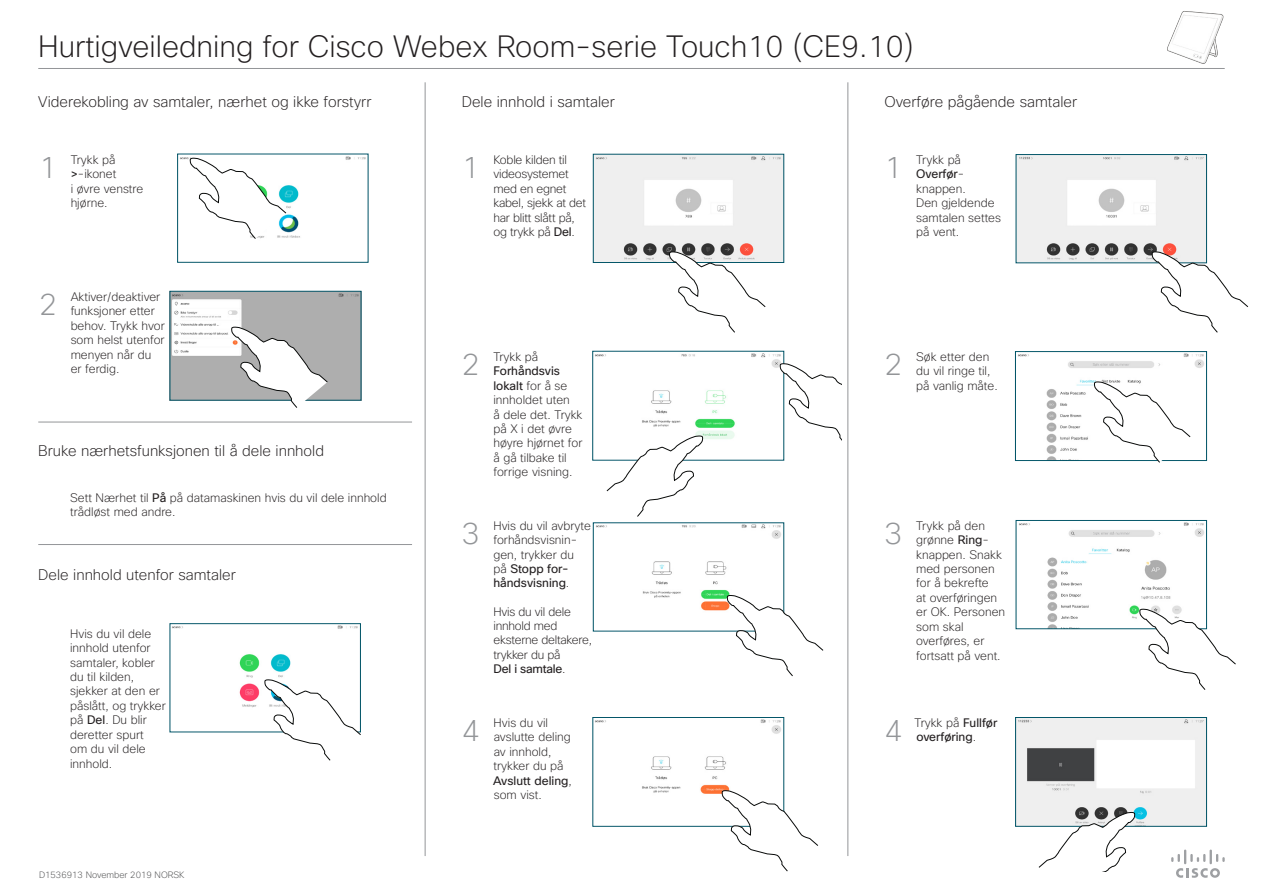
<style>
.page{position:relative;width:1263px;height:893px;background:#fff}
.page>*{position:absolute;margin:0;border:0;box-sizing:border-box;transform-origin:0 0}
.Subhead1{font:200 30px "Cisco Sans";color:#231f20}
.t1{font:200 30px "Cisco Sans";color:#939598}
.Subhead1-2{font:200 15px "Cisco Sans";color:#231f20}
.CartoonAnnotation{font:200 12px/14.4px "Cisco Sans";color:#231f20}
.CartoonAnnotation-2{font:200 12px/14.4px "Cisco Sans";letter-spacing:-.02em;color:#231f20}
.CartoonAnnotation-3{font:12px/14.4px "Cisco Sans";color:#231f20}
.t2{font:200 9px "Cisco Sans";color:#4b4c4d}
.s1{font-weight:400}
.s2{font-weight:200}
</style>
<div class="page">
<img style="left:595px;top:353px;width:186px;height:87px">
<svg style="left:606px;top:435px;width:97px;height:82px"></svg>
<img style="left:180px;top:156px;width:186px;height:82px">
<img style="left:172px;top:626px;width:186px;height:82px">
<svg style="left:190px;top:157px;width:96px;height:82px"></svg>
<img style="left:172px;top:293px;width:187px;height:105px">
<div style="left:170px;top:291px;width:191px;height:109px;border:1px solid #005467"></div>
<svg style="left:231px;top:326px;width:97px;height:82px"></svg>
<svg style="left:264px;top:679px;width:97px;height:82px"></svg>
<img style="left:595px;top:719px;width:186px;height:76px">
<div style="left:593px;top:717px;width:191px;height:109px;border:1px solid #005467"></div>
<img style="left:595px;top:156px;width:187px;height:105px">
<div style="left:593px;top:154px;width:191px;height:109px;border:1px solid #005467"></div>
<svg style="left:669px;top:251px;width:97px;height:82px"></svg>
<svg style="left:722px;top:790px;width:96px;height:81px"></svg>
<img style="left:1017px;top:719px;width:187px;height:105px">
<div style="left:1015px;top:717px;width:191px;height:109px;border:1px solid #005467"></div>
<img style="left:1018px;top:156px;width:186px;height:105px">
<div style="left:1016px;top:154px;width:190px;height:109px;border:1px solid #005467"></div>
<svg style="left:1152px;top:251px;width:96px;height:82px"></svg>
<img style="left:1019px;top:522px;width:185px;height:105px">
<div style="left:1016px;top:520px;width:190px;height:109px;border:1px solid #005467"></div>
<svg style="left:1139px;top:608px;width:97px;height:82px"></svg>
<svg style="left:1038px;top:812px;width:97px;height:60px"></svg>
<img style="left:1018px;top:353px;width:186px;height:106px">
<div style="left:1015px;top:351px;width:191px;height:110px;border:1px solid #005467"></div>
<svg style="left:1094px;top:381px;width:96px;height:82px"></svg>
<hr style="left:425px;top:82px;width:1px;height:774px;background:#939598">
<svg style="left:1171px;top:849px;width:54px;height:29px"></svg>
<hr style="left:38px;top:68px;width:1187px;height:1px;background:#939598">
<hr style="left:38px;top:422px;width:374px;height:1px;background:#939598">
<hr style="left:38px;top:544px;width:374px;height:1px;background:#939598">
<svg style="left:673px;top:512px;width:86px;height:15px"></svg>
<img style="left:596px;top:525px;width:185px;height:86px">
<img style="left:1167px;top:11px;width:57px;height:53px">
<svg style="left:780px;top:363px;width:62px;height:81px"></svg>
<hr style="left:847px;top:82px;width:1px;height:774px;background:#939598">
<svg style="left:727px;top:595px;width:96px;height:81px"></svg>
<h1 class="Subhead1" style="left:38px;top:27px;width:877px">Hurtigveiledning for Cisco Webex Room-serie Touch10 (CE9.10)</h1>
<h1 class="Subhead1-2" style="left:38px;top:92px;width:335px">Viderekobling av samtaler, nærhet og ikke forstyrr</h1>
<h1 class="Subhead1-2" style="left:884px;top:92px;width:194px">Overføre pågående samtaler</h1>
<h1 class="Subhead1-2" style="left:462px;top:92px;width:154px">Dele innhold i samtaler</h1>
<p class="t1" style="left:39px;top:149px;width:20px">1</p>
<p class="CartoonAnnotation" style="left:71px;top:152px;width:74px">Trykk på <span class="s1">&gt;</span>-ikonet<br>i øvre venstre hjørne.</p>
<p class="t1" style="left:39px;top:286px;width:20px">2</p>
<p class="CartoonAnnotation" style="left:71px;top:290px;width:96px">Aktiver/deaktiver funksjoner etter behov. Trykk hvor som helst utenfor menyen når du er ferdig.</p>
<h1 class="Subhead1-2" style="left:38px;top:441px;width:287px">Bruke nærhetsfunksjonen til å dele innhold</h1>
<p class="CartoonAnnotation" style="left:70px;top:490px;width:318px">Sett Nærhet til <span class="s1">På</span> på datamaskinen hvis du vil dele innhold trådløst med andre.</p>
<h1 class="Subhead1-2" style="left:38px;top:565px;width:199px">Dele innhold utenfor samtaler</h1>
<p class="CartoonAnnotation" style="left:70px;top:626px;width:97px">Hvis du vil dele innhold utenfor samtaler, kobler du til kilden, sjekker at den er påslått, og trykker på <span class="s1">Del</span>. Du blir deretter spurt<br>om du vil dele innhold.</p>
<p class="t2" style="left:39px;top:869px;width:147px">D1536913 November 2019 NORSK</p>
<p class="t1" style="left:462px;top:149px;width:19px">1</p>
<p class="CartoonAnnotation-2" style="left:493px;top:152px;width:94px">Koble kilden til videosystemet med en egnet kabel, sjekk at det har blitt slått på, og trykk på <span class="s1">Del</span>.</p>
<p class="t1" style="left:884px;top:149px;width:19px">1</p>
<p class="CartoonAnnotation" style="left:916px;top:152px;width:86px">Trykk på<br><span class="s1">Overfør&shy;</span>knappen.<br>Den gjeldende samtalen settes på vent.</p>
<p class="t1" style="left:462px;top:346px;width:19px">2</p>
<p class="CartoonAnnotation" style="left:493px;top:349px;width:91px">Trykk på<br><span class="s1">Forhåndsvis lokalt</span> for å se innholdet uten<br>å dele det. Trykk på X i det øvre høyre hjørnet for å gå tilbake til forrige visning.</p>
<p class="t1" style="left:884px;top:346px;width:19px">2</p>
<p class="CartoonAnnotation" style="left:916px;top:349px;width:83px">Søk etter den du vil ringe til, på vanlig måte.</p>
<p class="t1" style="left:462px;top:514px;width:19px">3</p>
<p class="CartoonAnnotation" style="left:493px;top:518px;width:99px">Hvis du vil avbryte forhåndsvisnin&shy;gen, trykker du<br>på <span class="s1">Stopp for&shy;håndsvisning</span>.</p>
<p class="CartoonAnnotation-2" style="left:493px;top:604px;width:100px">Hvis du vil dele innhold med eksterne deltakere, trykker du på<br><span class="s1">Del i samtale</span>.</p>
<p class="t1" style="left:884px;top:514px;width:19px">3</p>
<p class="CartoonAnnotation" style="left:916px;top:518px;width:90px">Trykk på den grønne <span class="s1">Ring&shy;</span>knappen. Snakk med personen for å bekrefte<br>at overføringen er OK. Personen som skal overføres, er fortsatt på vent.</p>
<p class="t1" style="left:462px;top:711px;width:19px">4</p>
<p class="CartoonAnnotation-3" style="left:914px;top:715px;width:84px"><span class="s2">Trykk på</span> Fullfør overføring<span class="s2">.</span></p>
<p class="CartoonAnnotation" style="left:493px;top:715px;width:80px">Hvis du vil avslutte deling av innhold, trykker du på<br><span class="s1">Avslutt deling</span>, som vist.</p>
<p class="t1" style="left:884px;top:711px;width:19px">4</p>
</div>
